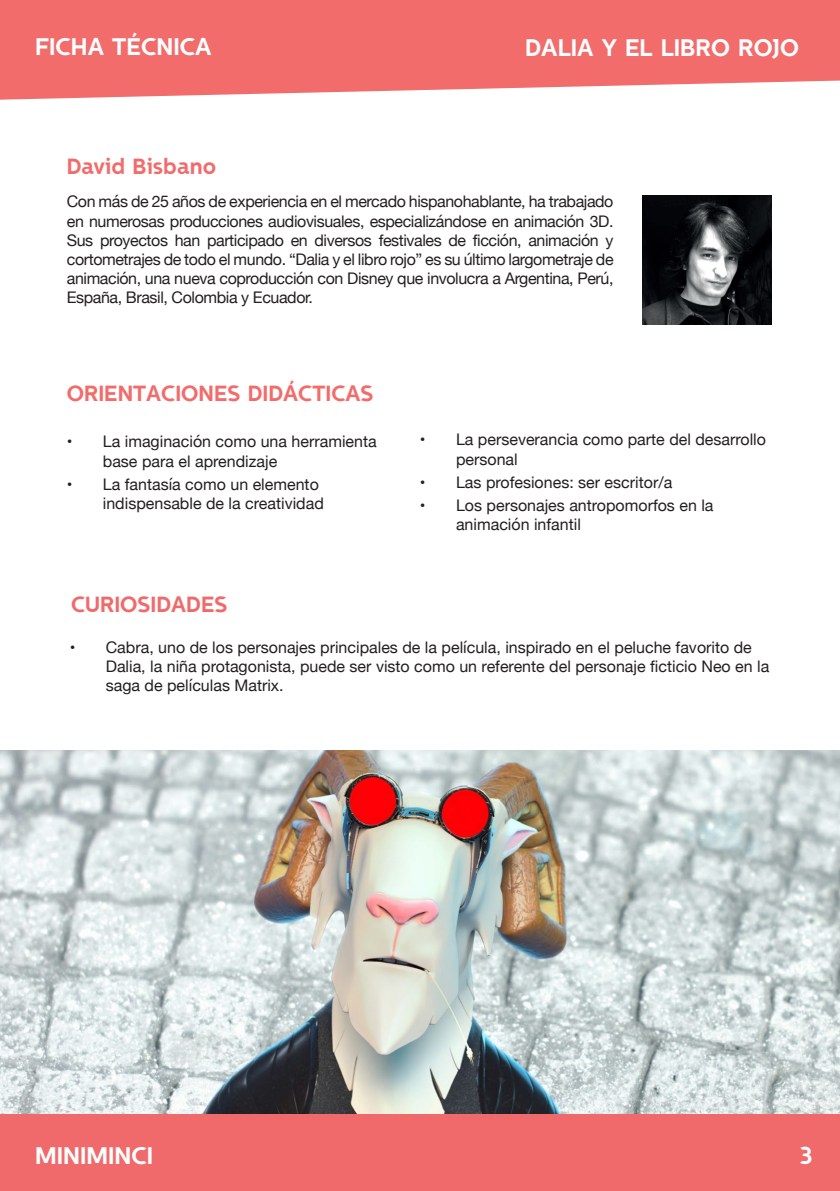
<style>
.page{position:relative;width:840px;height:1191px;background:#fff}
.page>*{position:absolute;margin:0;border:0;box-sizing:border-box;transform-origin:0 0}
.t1{font:24px "SEMINCISANS Regular";color:#fff}
.t2{font:22px "SEMINCISANS Regular";color:#f16c6b}
.t3{font:22px "SEMINCISANS Regular";color:#f06a6b}
.t4{font:16px/19.2px "Helvetica Neue";color:#231f20}
</style>
<div class="page">
<img style="left:0;top:750px;width:839px;height:364px">
<div style="left:0;top:1114px;width:839px;height:77px;background:#f06a6b"></div>
<svg style="left:0;top:0;width:839px;height:100px;background:#f27a79"></svg>
<img style="left:642px;top:196px;width:129px;height:129px">
<h1 class="t1" style="left:35px;top:32px;width:178px">FICHA TÉCNICA</h1>
<h1 class="t1" style="left:525px;top:33px;width:275px">DALIA Y EL LIBRO ROJO</h1>
<h2 class="t2" style="left:67px;top:154px;width:151px">David Bisbano</h2>
<p class="t4" style="left:67px;top:193px;width:548px;text-align:justify">Con más de 25 años de experiencia en el mercado hispanohablante, ha trabajado en numerosas producciones audiovisuales, especializándose en animación 3D.<br>Sus proyectos han participado en diversos festivales de ficción, animación y cortometrajes de todo el mundo. “Dalia y el libro rojo” es su último largometraje de animación, una nueva coproducción con Disney que involucra a Argentina, Perú, España, Brasil, Colombia y Ecuador.</p>
<h2 class="t2" style="left:67px;top:380px;width:308px">ORIENTACIONES DIDÁCTICAS</h2>
<p class="t4" style="left:103px;top:433px;width:275px;text-indent:-36px">• La imaginación como una herramienta base para el aprendizaje</p>
<p class="t4" style="left:103px;top:475px;width:222px;text-indent:-36px">• La fantasía como un elemento indispensable de la creatividad</p>
<p class="t4" style="left:456px;top:431px;width:311px;text-indent:-36px">• La perseverancia como parte del desarrollo personal</p>
<p class="t4" style="left:420px;top:473px;width:253px">• Las profesiones: ser escritor/a</p>
<p class="t4" style="left:456px;top:496px;width:259px;text-indent:-36px">• Los personajes antropomorfos en la animación infantil</p>
<h2 class="t3" style="left:71px;top:591px;width:158px">CURIOSIDADES</h2>
<p class="t4" style="left:106px;top:638px;width:664px;text-indent:-36px">• Cabra, uno de los personajes principales de la película, inspirado en el peluche favorito de<br>Dalia, la niña protagonista, puede ser visto como un referente del personaje ficticio Neo en la saga de películas Matrix.</p>
<h1 class="t1" style="left:35px;top:1141px;width:120px">MINIMINCI</h1>
<h1 class="t1" style="left:798px;top:1141px;width:15px">3</h1>
</div>
